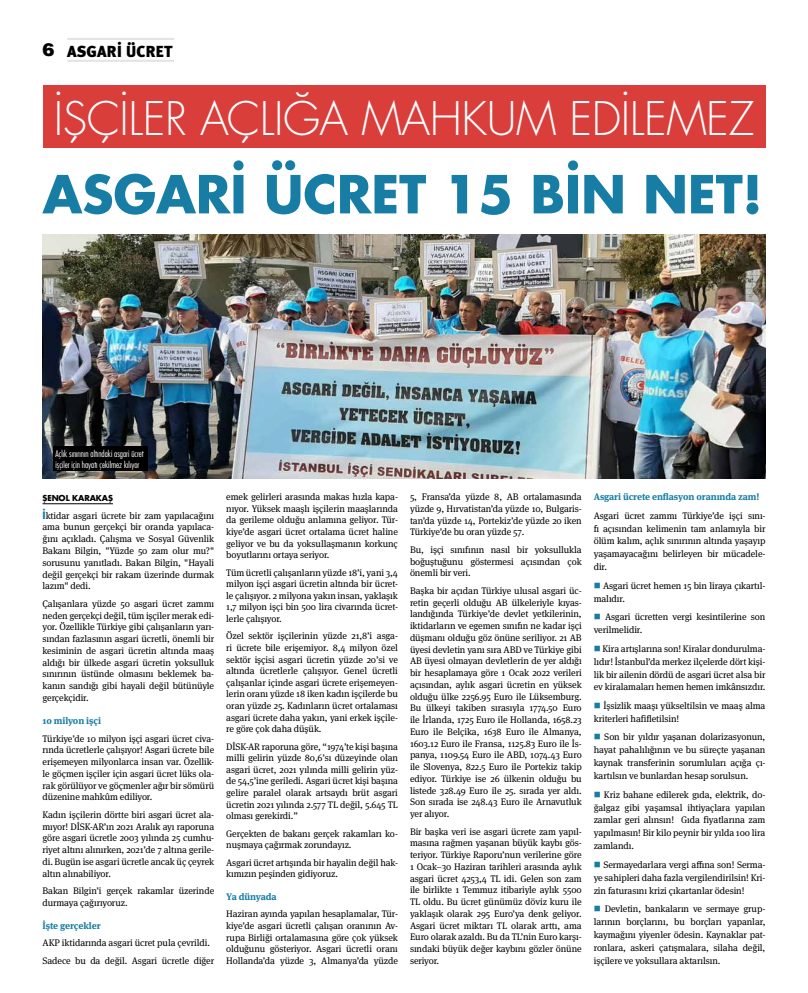
<style>
.page{position:relative;width:808px;height:993px;background:#fff}
.page>*{position:absolute;margin:0;border:0;box-sizing:border-box;transform-origin:0 0}
.t1{font:51px "Futura Bold Tr";letter-spacing:-.005em;color:#177da4}
.t2{font:45px "Futura Light Tr";letter-spacing:-.01em;color:#fff}
.t3{font:16px "Meta Black Tr";color:#000}
.t4{font:9.5px/11.7px "Meta Serif Pro";letter-spacing:-.01em;color:#000;text-align:justify}
.t5{font:700 9.5px "Meta Serif Pro";letter-spacing:-.01em;color:#177da4}
.t6{font:9px/10.8px "Futura Cond Light Tr";color:#fff}
.t7{font:8px "Futura Bold Tr";letter-spacing:-.01em;color:#000}
.s1{font-family:"Helvetica Black Tr";font-size:18px}
.s2{font-family:"Futura Bold Tr";font-size:10px;color:#177da4}
.s3{color:#177da4}
</style>
<div class="page">
<hr style="left:67px;top:38px;width:107px;height:2px;background:#e3e3e3">
<hr style="left:67px;top:60px;width:107px;height:2px;background:#e3e3e3">
<hr style="left:43px;top:503px;width:70px;height:1px;background:#000">
<div style="left:43px;top:85px;width:722px;height:62px;background:#d93e3b"></div>
<img style="left:43px;top:235px;width:722px;height:243px">
<div style="left:53px;top:446px;width:94px;height:24px;background:#000"></div>
<h3 class="t3" style="left:43px;top:42px;width:132px"><span class="s1">6</span> ASGARİ ÜCRET</h3>
<h2 class="t2" style="left:54px;top:90px;width:702px">İŞÇİLER AÇLIĞA MAHKUM EDİLEMEZ</h2>
<h1 class="t1" style="left:43px;top:159px;width:721px">ASGARİ ÜCRET 15 BİN NET!</h1>
<p class="t6" style="left:56px;top:447px;width:90px">Açlık sınırının altındaki asgari ücret işçiler için hayatı çekilmez kılıyor</p>
<p class="t7" style="left:43px;top:492px;width:72px">ŞENOL KARAKAŞ</p>
<p class="t4" style="left:43px;top:509px;width:173px"><span class="s2">İ</span>ktidar asgari ücrete bir zam yapılacağını ama bunun gerçekçi bir oranda yapılaca&shy;ğını açıkladı. Çalışma ve Sosyal Güvenlik Bakanı Bilgin, "Yüzde 50 zam olur mu?" sorusunu yanıtladı. Bakan Bilgin, "Hayali değil gerçekçi bir rakam üzerinde durmak lazım" dedi.</p>
<p class="t4" style="left:43px;top:597px;width:173px">Çalışanlara yüzde 50 asgari ücret zammı neden gerçekçi değil, tüm işçiler merak edi&shy;yor. Özellikle Türkiye gibi çalışanların yarı&shy;sından fazlasının asgari ücretli, önemli bir kesiminin de asgari ücretin altında maaş aldığı bir ülkede asgari ücretin yoksulluk sınırının üstünde olmasını beklemek ba&shy;kanın sandığı gibi hayali değil bütünüyle gerçekçidir.</p>
<p class="t5" style="left:43px;top:713px;width:60px">10 milyon işçi</p>
<p class="t4" style="left:43px;top:731px;width:173px">Türkiye’de 10 milyon işçi asgari ücret civa&shy;rında ücretlerle çalışıyor! Asgari ücrete bile erişemeyen milyonlarca insan var. Özellik&shy;le göçmen işçiler için asgari ücret lüks ola&shy;rak görülüyor ve göçmenler ağır bir sömürü düzenine mahkûm ediliyor.</p>
<p class="t4" style="left:43px;top:807px;width:173px">Kadın işçilerin dörtte biri asgari ücret ala&shy;mıyor! DİSK-AR’ın 2021 Aralık ayı raporuna göre asgari ücretle 2003 yılında 25 cumhu&shy;riyet altını alınırken, 2021’de 7 altına gerile&shy;di. Bugün ise asgari ücretle ancak üç çeyrek altın alınabiliyor.</p>
<p class="t4" style="left:43px;top:884px;width:173px">Bakan Bilgin’i gerçek rakamlar üzerinde durmaya çağırıyoruz.</p>
<p class="t5" style="left:43px;top:917px;width:60px">İşte gerçekler</p>
<p class="t4" style="left:43px;top:933px;width:173px;line-height:17.4px">AKP iktidarında asgari ücret pula çevrildi.<br>Sadece bu da değil. Asgari ücretle diğer</p>
<p class="t4" style="left:226px;top:490px;width:173px">emek gelirleri arasında makas hızla kapa&shy;nıyor. Yüksek maaşlı işçilerin maaşlarında da gerileme olduğu anlamına geliyor. Tür&shy;kiye’de asgari ücret ortalama ücret haline geliyor ve bu da yoksullaşmanın korkunç boyutlarını ortaya seriyor.</p>
<p class="t4" style="left:226px;top:566px;width:173px">Tüm ücretli çalışanların yüzde 18’i, yani 3,4 milyon işçi asgari ücretin altında bir ücret&shy;le çalışıyor. 2 milyona yakın insan, yaklaşık 1,7 milyon işçi bin 500 lira civarında ücret&shy;lerle çalışıyor.</p>
<p class="t4" style="left:226px;top:629px;width:173px">Özel sektör işçilerinin yüzde 21,8’i asga&shy;ri ücrete bile erişemiyor. 8,4 milyon özel sektör işçisi asgari ücretin yüzde 20’si ve altında ücretlerle çalışıyor. Genel ücretli çalışanlar içinde asgari ücrete erişemeyen&shy;lerin oranı yüzde 18 iken kadın işçilerde bu oran yüzde 25. Kadınların ücret ortalaması asgari ücrete daha yakın, yani erkek işçile&shy;re göre çok daha düşük.</p>
<p class="t4" style="left:226px;top:739px;width:173px">DİSK-AR raporuna göre, “1974’te kişi başına milli gelirin yüzde 80,6’sı düzeyinde olan asgari ücret, 2021 yılında milli gelirin yüz&shy;de 54,5’ine geriledi. Asgari ücret kişi başına gelire paralel olarak artsaydı brüt asgari ücretin 2021 yılında 2.577 TL değil, 5.645 TL olması gerekirdi.”</p>
<p class="t4" style="left:226px;top:826px;width:173px">Gerçekten de bakanı gerçek rakamları ko&shy;nuşmaya çağırmak zorundayız.</p>
<p class="t4" style="left:226px;top:855px;width:173px">Asgari ücret artışında bir hayalin değil hak&shy;kımızın peşinden gidiyoruz.</p>
<p class="t5" style="left:226px;top:888px;width:52px">Ya dünyada</p>
<p class="t4" style="left:226px;top:907px;width:173px">Haziran ayında yapılan hesaplamalar, Tür&shy;kiye’de asgari ücretli çalışan oranının Av&shy;rupa Birliği ortalamasına göre çok yüksek olduğunu gösteriyor. Asgari ücretli oranı Hollanda’da yüzde 3, Almanya’da yüzde</p>
<p class="t4" style="left:410px;top:490px;width:173px">5, Fransa’da yüzde 8, AB ortalamasında yüzde 9, Hırvatistan’da yüzde 10, Bulgaris&shy;tan’da yüzde 14, Portekiz’de yüzde 20 iken Türkiye’de bu oran yüzde 57.</p>
<p class="t4" style="left:410px;top:543px;width:173px">Bu, işçi sınıfının nasıl bir yoksullukla boğuştuğunu göstermesi açısından çok önemli bir veri.</p>
<p class="t4" style="left:410px;top:584px;width:173px">Başka bir açıdan Türkiye ulusal asgari üc&shy;retin geçerli olduğu AB ülkeleriyle kıyas&shy;landığında Türkiye’de devlet yetkilerinin, iktidarların ve egemen sınıfın ne kadar işçi düşmanı olduğu göz önüne seriliyor. 21 AB üyesi devletin yanı sıra ABD ve Türkiye gibi AB üyesi olmayan devletlerin de yer aldığı bir hesaplamaya göre 1 Ocak 2022 verileri açısından, aylık asgari ücretin en yüksek olduğu ülke 2256.95 Euro ile Lüksemburg.<br>Bu ülkeyi takiben sırasıyla 1774.50 Euro ile İrlanda, 1725 Euro ile Hollanda, 1658.23<br>Euro ile Belçika, 1638 Euro ile Almanya, 1603.12 Euro ile Fransa, 1125.83 Euro ile İs&shy;panya, 1109.54 Euro ile ABD, 1074.43 Euro ile Slovenya, 822.5 Euro ile Portekiz takip ediyor. Türkiye ise 26 ülkenin olduğu bu listede 328.49 Euro ile 25. sırada yer aldı.<br>Son sırada ise 248.43 Euro ile Arnavutluk yer alıyor.</p>
<p class="t4" style="left:410px;top:824px;width:173px">Bir başka veri ise asgari ücrete zam yapıl&shy;masına rağmen yaşanan büyük kaybı gös&shy;teriyor. Türkiye Raporu’nun verilerine göre 1 Ocak–30 Haziran tarihleri arasında aylık asgari ücret 4253,4 TL idi. Gelen son zam ile birlikte 1 Temmuz itibariyle aylık 5500<br>TL oldu. Bu ücret günümüz döviz kuru ile yaklaşık olarak 295 Euro’ya denk geliyor.<br>Asgari ücret miktarı TL olarak arttı, ama Euro olarak azaldı. Bu da TL’nin Euro karşı&shy;sındaki büyük değer kaybını gözler önüne seriyor.</p>
<p class="t5" style="left:594px;top:489px;width:167px">Asgari ücrete enflasyon oranında zam!</p>
<p class="t4" style="left:594px;top:508px;width:173px;line-height:12.9px">Asgari ücret zammı Türkiye’de işçi sını&shy;fı açısından kelimenin tam anlamıyla bir ölüm kalım, açlık sınırının altında yaşayıp yaşamayacağını belirleyen bir mücadele&shy;dir.</p>
<p class="t4" style="left:594px;top:578px;width:173px;line-height:12.9px"><span class="s3">■</span> Asgari ücret hemen 15 bin liraya çıkartıl&shy;malıdır.</p>
<p class="t4" style="left:594px;top:610px;width:173px;line-height:12.9px"><span class="s3">■</span> Asgari ücretten vergi kesintilerine son verilmelidir.</p>
<p class="t4" style="left:594px;top:641px;width:173px;line-height:12.9px"><span class="s3">■</span> Kira artışlarına son! Kiralar dondurulma&shy;lıdır! İstanbul’da merkez ilçelerde dört kişi&shy;lik bir ailenin dördü de asgari ücret alsa bir ev kiralamaları hemen hemen imkânsızdır.</p>
<p class="t4" style="left:594px;top:698px;width:173px;line-height:12.9px"><span class="s3">■</span> İşsizlik maaşı yükseltilsin ve maaş alma kriterleri hafifletilsin!</p>
<p class="t4" style="left:594px;top:730px;width:173px;line-height:12.9px"><span class="s3">■</span> Son bir yıldır yaşanan dolarizasyonun, hayat pahalılığının ve bu süreçte yaşanan kaynak transferinin sorumluları açığa çı&shy;kartılsın ve bunlardan hesap sorulsun.</p>
<p class="t4" style="left:594px;top:787px;width:173px;line-height:12.9px"><span class="s3">■</span> Kriz bahane edilerek gıda, elektrik, do&shy;ğalgaz gibi yaşamsal ihtiyaçlara yapılan zamlar geri alınsın! Gıda fiyatlarına zam yapılmasın! Bir kilo peynir bir yılda 100 lira zamlandı.</p>
<p class="t4" style="left:594px;top:857px;width:173px;line-height:12.9px"><span class="s3">■</span> Sermayedarlara vergi affına son! Serma&shy;ye sahipleri daha fazla vergilendirilsin! Kri&shy;zin faturasını krizi çıkartanlar ödesin!</p>
<p class="t4" style="left:594px;top:901px;width:173px;line-height:12.9px"><span class="s3">■</span> Devletin, bankaların ve sermaye grup&shy;larının borçlarını, bu borçları yapanlar, kaymağını yiyenler ödesin. Kaynaklar pat&shy;ronlara, askeri çatışmalara, silaha değil, işçilere ve yoksullara aktarılsın.</p>
</div>
